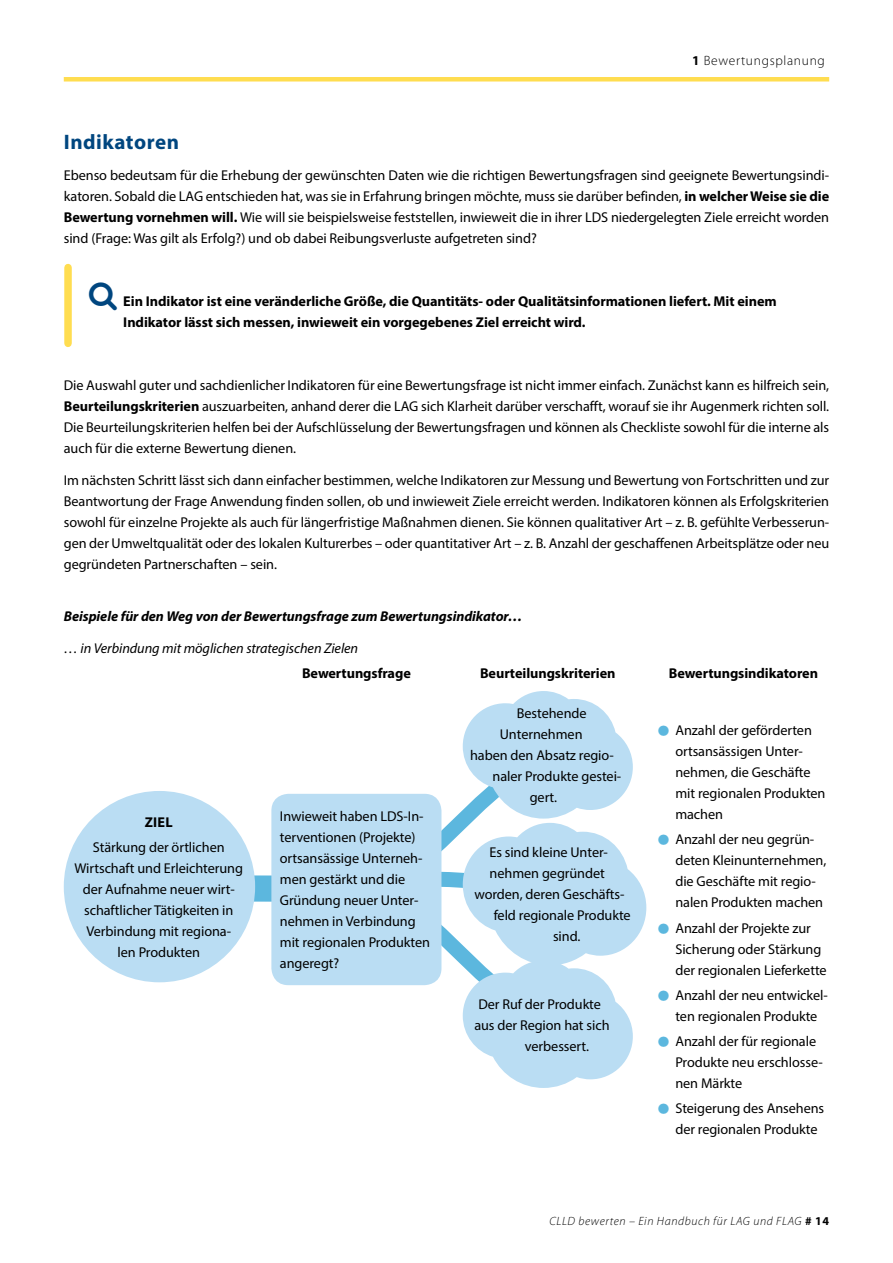
<style>
.page{position:relative;width:893px;height:1263px;background:#fff}
.page>*{position:absolute;margin:0;border:0;box-sizing:border-box;transform-origin:0 0}
.t1{font:700 21px "Myriad Pro";letter-spacing:.025em;color:#00467f}
.t2{font:14.25px/21px "Myriad Pro";letter-spacing:-.005em;color:#000}
.t3{font:700 14.25px/21px "Myriad Pro";letter-spacing:-.005em;color:#000}
.t4{font:italic 700 14.25px "Myriad Pro";letter-spacing:-.005em;color:#000}
.t5{font:italic 14.25px "Myriad Pro";letter-spacing:-.005em;color:#000}
.t6{font:300 13.5px "Myriad Pro";letter-spacing:.05em;color:#000}
.t7{font:italic 300 12px "Myriad Pro";letter-spacing:.05em;color:#000}
.s1{font-weight:700}
.s2{font-weight:700;font-style:normal}
</style>
<div class="page">
<div style="left:64px;top:77px;width:765px;height:5px;background:#ffdd50"></div>
<div style="left:64px;top:268px;width:8px;height:75px;background:#ffdd50"></div>
<div style="left:64px;top:791px;width:191px;height:191px;background:#baddf3;border-radius:50%"></div>
<svg style="left:146px;top:691px;width:500px;height:397px"></svg>
<div style="left:271px;top:794px;width:170px;height:191px;background:#baddf3;border-radius:17px"></div>
<p class="t6" style="left:692px;top:52px;width:134px"><span class="s1">1</span> Bewertungsplanung</p>
<h1 class="t1" style="left:64px;top:128px;width:117px">Indikatoren</h1>
<p class="t2" style="left:64px;top:164px;width:767px;text-align:justify">Ebenso bedeutsam für die Erhebung der gewünschten Daten wie die richtigen Bewertungsfragen sind geeignete Bewertungsindi&shy;katoren. Sobald die LAG entschieden hat, was sie in Erfahrung bringen möchte, muss sie darüber befinden, <span class="s1">in welcher Weise sie die Bewertung vornehmen will.</span> Wie will sie beispielsweise feststellen, inwieweit die in ihrer LDS niedergelegten Ziele erreicht worden sind (Frage: Was gilt als Erfolg?) und ob dabei Reibungsverluste aufgetreten sind?</p>
<p class="t3" style="left:123px;top:290px;width:655px">Ein Indikator ist eine veränderliche Größe, die Quantitäts- oder Qualitätsinformationen liefert. Mit einem<br>Indikator lässt sich messen, inwieweit ein vorgegebenes Ziel erreicht wird.</p>
<p class="t2" style="left:64px;top:375px;width:767px;text-align:justify">Die Auswahl guter und sachdienlicher Indikatoren für eine Bewertungsfrage ist nicht immer einfach. Zunächst kann es hilfreich sein, <span class="s1">Beurteilungskriterien</span> auszuarbeiten, anhand derer die LAG sich Klarheit darüber verschafft, worauf sie ihr Augenmerk richten soll.<br>Die Beurteilungskriterien helfen bei der Aufschlüsselung der Bewertungsfragen und können als Checkliste sowohl für die interne als auch für die externe Bewertung dienen.</p>
<p class="t2" style="left:64px;top:469px;width:767px;text-align:justify">Im nächsten Schritt lässt sich dann einfacher bestimmen, welche Indikatoren zur Messung und Bewertung von Fortschritten und zur Beantwortung der Frage Anwendung finden sollen, ob und inwieweit Ziele erreicht werden. Indikatoren können als Erfolgskriterien sowohl für einzelne Projekte als auch für längerfristige Maßnahmen dienen. Sie können qualitativer Art – z. B. gefühlte Verbesserun&shy;gen der Umweltqualität oder des lokalen Kulturerbes – oder quantitativer Art – z. B. Anzahl der geschaffenen Arbeitsplätze oder neu gegründeten Partnerschaften – sein.</p>
<p class="t4" style="left:64px;top:607px;width:460px">Beispiele für den Weg von der Bewertungsfrage zum Bewertungsindikator…</p>
<p class="t5" style="left:64px;top:639px;width:296px">… in Verbindung mit möglichen strategischen Zielen</p>
<p class="t3" style="left:145px;top:811px;width:29px">ZIEL</p>
<p class="t2" style="left:74px;top:836px;width:170px;text-align:center">Stärkung der örtlichen<br>Wirtschaft und Erleichterung der Aufnahme neuer wirt&shy;schaftlicher Tätigkeiten in<br>Verbindung mit regiona-<br>len Produkten</p>
<p class="t3" style="left:302px;top:662px;width:110px">Bewertungsfrage</p>
<p class="t3" style="left:480px;top:662px;width:137px">Beurteilungskriterien</p>
<p class="t3" style="left:669px;top:662px;width:151px">Bewertungsindikatoren</p>
<p class="t2" style="left:280px;top:806px;width:152px">Inwieweit haben LDS-In&shy;terventionen (Projekte) ortsansässige Unterneh&shy;men gestärkt und die<br>Gründung neuer Unter&shy;nehmen in Verbindung mit regionalen Produkten angeregt?</p>
<p class="t2" style="left:517px;top:703px;width:71px">Bestehende</p>
<p class="t2" style="left:500px;top:724px;width:84px">Unternehmen</p>
<p class="t2" style="left:470px;top:745px;width:145px">haben den Absatz regio-</p>
<p class="t2" style="left:493px;top:766px;width:130px">naler Produkte gestei-</p>
<p class="t2" style="left:530px;top:787px;width:29px">gert.</p>
<p class="t2" style="left:489px;top:842px;width:120px">Es sind kleine Unter-</p>
<p class="t2" style="left:490px;top:863px;width:117px">nehmen gegründet</p>
<p class="t2" style="left:474px;top:884px;width:152px">worden, deren Geschäfts-</p>
<p class="t2" style="left:494px;top:905px;width:138px">feld regionale Produkte</p>
<p class="t2" style="left:553px;top:926px;width:29px">sind.</p>
<p class="t2" style="left:478px;top:993px;width:124px">Der Ruf der Produkte</p>
<p class="t2" style="left:474px;top:1014px;width:137px">aus der Region hat sich</p>
<p class="t2" style="left:525px;top:1035px;width:66px">verbessert.</p>
<p class="t2" style="left:675px;top:720px;width:152px">Anzahl der geförderten ortsansässigen Unter&shy;nehmen, die Geschäfte mit regionalen Produkten machen</p>
<p class="t2" style="left:675px;top:829px;width:152px">Anzahl der neu gegrün&shy;deten Kleinunternehmen, die Geschäfte mit regio&shy;nalen Produkten machen</p>
<p class="t2" style="left:675px;top:917px;width:153px">Anzahl der Projekte zur<br>Sicherung oder Stärkung der regionalen Lieferkette</p>
<p class="t2" style="left:675px;top:984px;width:154px">Anzahl der neu entwickel&shy;ten regionalen Produkte</p>
<p class="t2" style="left:675px;top:1031px;width:149px">Anzahl der für regionale<br>Produkte neu erschlosse&shy;nen Märkte</p>
<p class="t2" style="left:675px;top:1098px;width:150px">Steigerung des Ansehens der regionalen Produkte</p>
<p class="t7" style="left:549px;top:1214px;width:281px">CLLD bewerten – Ein Handbuch für LAG und FLAG <span class="s2"># 14</span></p>
</div>
